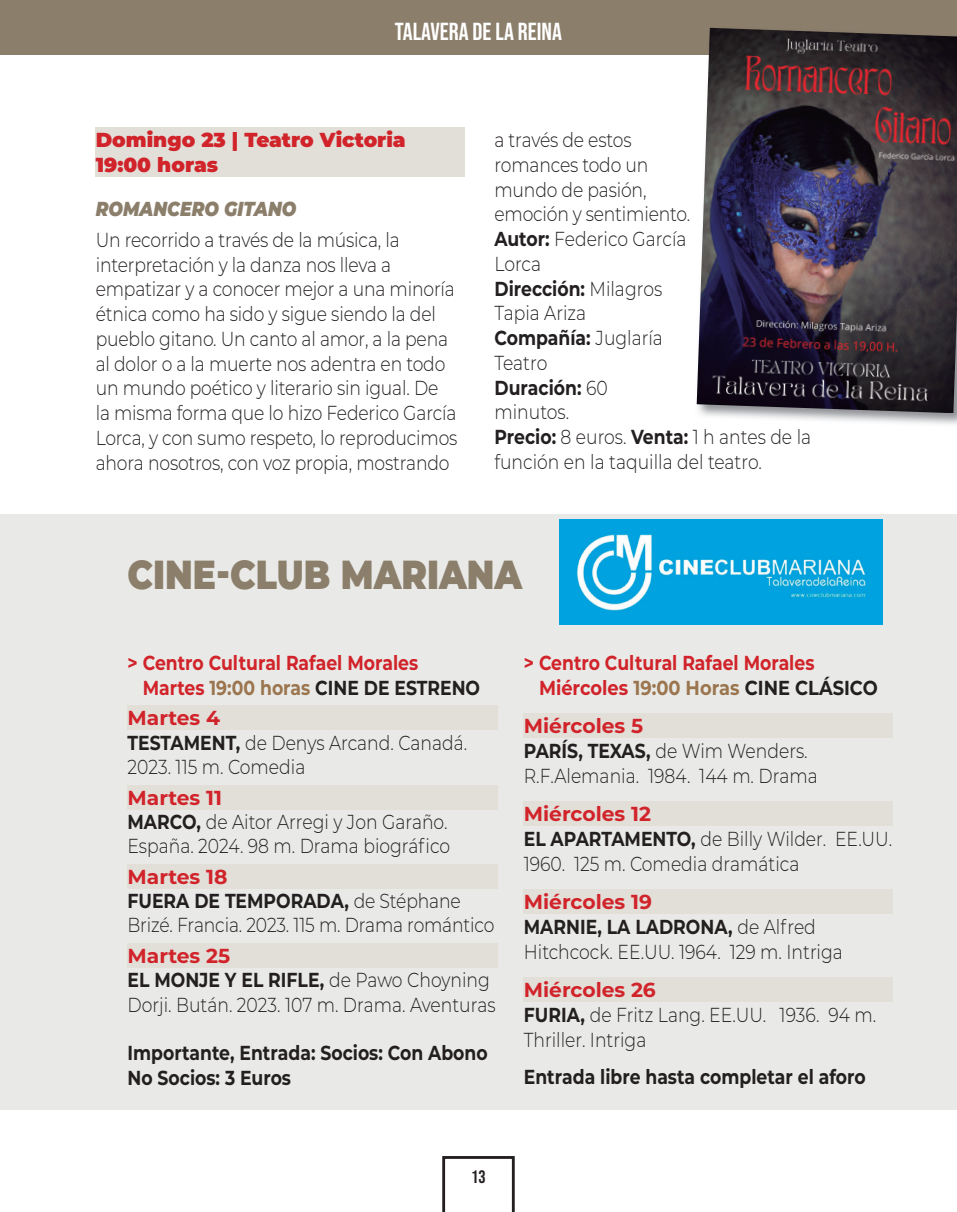
<style>
.page{position:relative;width:957px;height:1212px;background:#fff}
.page>*{position:absolute;margin:0;border:0;box-sizing:border-box;transform-origin:0 0}
.t1{font:900 40.5px "Montserrat";color:#8b7e6b;scale:.85 1}
.t2{font:24.75px "Bebas Neue";color:#fff}
.t3{font:300 20.25px/24.8px "Montserrat";letter-spacing:-.01em;color:#231f20;scale:.85 1}
.t4{font:700 20.25px/24.3px "Montserrat";color:#d1232a;scale:.85 1}
.t5{font:700 20.25px/24.3px "Montserrat";color:#231f20;scale:.85 1}
.t6{font:900 20.25px/24.8px "Montserrat";color:#d1232a}
.t7{font:italic 900 20.25px "Montserrat";color:#8b7e6b;scale:.85 1}
.t8{font:18px "Bebas Neue";color:#231f20}
.s1{font-weight:700}
.s2{color:#9b754e}
.s3{color:#231f20}
.s4{font-weight:700;color:#d1232a}
</style>
<div class="page">
<div style="left:0;top:0;width:957px;height:55px;background:#8b7e6b"></div>
<svg style="left:442px;top:1156px;width:73px;height:56px"></svg>
<img style="left:696px;top:28px;width:261px;height:385px">
<div style="left:0;top:514px;width:957px;height:596px;background:#e9eae7"></div>
<div style="left:127px;top:706px;width:370px;height:24px;background:#e2ded8"></div>
<div style="left:127px;top:785px;width:370px;height:24px;background:#e2ded8"></div>
<div style="left:127px;top:864px;width:370px;height:25px;background:#e2ded8"></div>
<div style="left:127px;top:943px;width:370px;height:25px;background:#e2ded8"></div>
<div style="left:524px;top:713px;width:369px;height:25px;background:#e2ded8"></div>
<div style="left:524px;top:801px;width:369px;height:25px;background:#e2ded8"></div>
<div style="left:524px;top:889px;width:369px;height:25px;background:#e2ded8"></div>
<div style="left:524px;top:977px;width:369px;height:25px;background:#e2ded8"></div>
<img style="left:559px;top:520px;width:323px;height:104px">
<div style="left:96px;top:128px;width:369px;height:49px;background:#e2ded8"></div>
<p class="t2" style="left:395px;top:18px;width:169px">TALAVERA DE LA REINA</p>
<p class="t6" style="left:96px;top:126px;width:312px">Domingo 23 | Teatro Victoria<br>19:00 horas</p>
<p class="t7" style="left:96px;top:193px;width:238px">ROMANCERO GITANO</p>
<p class="t3" style="left:96px;top:227px;width:427px">Un recorrido a través de la música, la interpretación y la danza nos lleva a empatizar y a conocer mejor a una minoría étnica como ha sido y sigue siendo la del pueblo gitano. Un canto al amor, a la pena al dolor o a la muerte nos adentra en todo un mundo poético y literario sin igual. De la misma forma que lo hizo Federico García Lorca, y con sumo respeto, lo reproducimos ahora nosotros, con voz propia, mostrando</p>
<p class="t3" style="left:494px;top:127px;width:374px">a través de estos<br>romances todo un<br>mundo de pasión,<br>emoción y sentimiento.<br><span class="s1">Autor:</span> Federico García<br>Lorca<br><span class="s1">Dirección:</span> Milagros<br>Tapia Ariza<br><span class="s1">Compañía:</span> Juglaría<br>Teatro<br><span class="s1">Duración:</span> 60<br>minutos.<br><span class="s1">Precio:</span> 8 euros. <span class="s1">Venta:</span> 1 h antes de la función en la taquilla del teatro.</p>
<h1 class="t1" style="left:127px;top:544px;width:466px">CINE-CLUB MARIANA</h1>
<p class="t4" style="left:143px;top:650px;width:398px;text-indent:-15px">&gt; Centro Cultural Rafael Morales<br>Martes <span class="s2">19:00 horas</span> <span class="s3">CINE DE ESTRENO</span></p>
<p class="t3" style="left:127px;top:705px;width:401px"><span class="s4">Martes 4<br></span><span class="s1">TESTAMENT,</span> de Denys Arcand. Canadá.<br>2023. 115 m. Comedia</p>
<p class="t3" style="left:127px;top:784px;width:381px"><span class="s4">Martes 11<br></span><span class="s1">MARCO,</span> de Aitor Arregi y Jon Garaño.<br>España. 2024. 98 m. Drama biográfico</p>
<p class="t3" style="left:127px;top:864px;width:433px"><span class="s4">Martes 18<br></span><span class="s1">FUERA DE TEMPORADA,</span> de Stéphane<br>Brizé. Francia. 2023. 115 m. Drama romántico</p>
<p class="t3" style="left:127px;top:943px;width:435px"><span class="s4">Martes 25<br></span><span class="s1">EL MONJE Y EL RIFLE,</span> de Pawo Choyning<br>Dorji. Bután. 2023. 107 m. Drama. Aventuras</p>
<p class="t5" style="left:127px;top:1040px;width:425px">Importante, Entrada: Socios: Con Abono<br>No Socios: 3 Euros</p>
<p class="t4" style="left:539px;top:649px;width:400px;line-height:25px;text-indent:-15px">&gt; Centro Cultural Rafael Morales<br>Miércoles <span class="s2">19:00 Horas</span> <span class="s3">CINE CLÁSICO</span></p>
<p class="t3" style="left:524px;top:713px;width:347px"><span class="s4">Miércoles 5<br></span><span class="s1">PARÍS, TEXAS,</span> de Wim Wenders.<br>R.F.Alemania. 1984. 144 m. Drama</p>
<p class="t3" style="left:524px;top:800px;width:435px"><span class="s4">Miércoles 12<br></span><span class="s1">EL APARTAMENTO,</span> de Billy Wilder. EE.UU.<br>1960. 125 m. Comedia dramática</p>
<p class="t3" style="left:524px;top:888px;width:377px"><span class="s4">Miércoles 19<br></span><span class="s1">MARNIE, LA LADRONA,</span> de Alfred<br>Hitchcock. EE.UU. 1964. 129 m. Intriga</p>
<p class="t3" style="left:524px;top:976px;width:416px"><span class="s4">Miércoles 26<br></span><span class="s1">FURIA,</span> de Fritz Lang. EE.UU. 1936. 94 m.<br>Thriller. Intriga</p>
<p class="t5" style="left:524px;top:1064px;width:404px">Entrada libre hasta completar el aforo</p>
<p class="t8" style="left:471px;top:1166px;width:16px">13</p>
</div>
